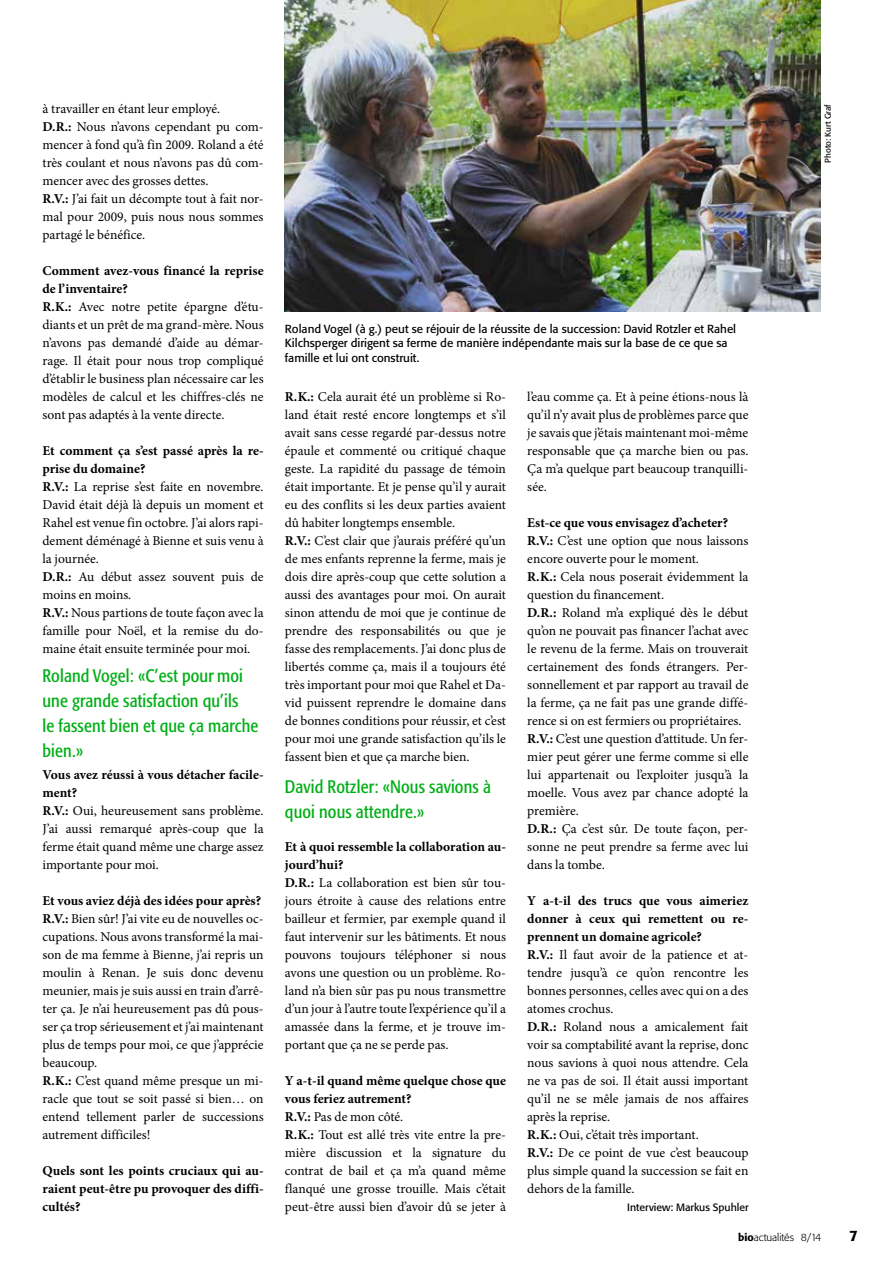
<style>
.page{position:relative;width:893px;height:1263px;background:#fff}
.page>*{position:absolute;margin:0;border:0;box-sizing:border-box;transform-origin:0 0}
.t1{font:condensed 18px/24.8px "Formata BQ";letter-spacing:.01em;color:#00af16}
.t2{font:500 15px "Formata BQ";color:#000}
.t3{font:13.5px/18px "Minion Pro";letter-spacing:-.005em;color:#000}
.t4{font:700 13.5px/18px "Minion Pro";color:#000;text-align:justify}
.t5{font:11.7px/14.5px "Formata BQ";color:#000}
.t6{font:10.5px "Formata BQ";color:#000}
.t7{font:300 10.5px "Formata BQ";color:#000}
.t8{font:8.25px "Formata BQ";color:#000}
.s1{font-weight:700}
.s2{font-weight:500}
</style>
<div class="page">
<img style="left:285px;top:0;width:536px;height:311px">
<p class="t3" style="left:43px;top:100px;width:223px">à travailler en étant leur employé.<br><span class="s1">D.R.:</span> Nous n’avons cependant pu com&shy;mencer à fond qu’à fin 2009. Roland a été très coulant et nous n’avons pas dû com&shy;mencer avec des grosses dettes.<br><span class="s1">R.V.:</span> J’ai fait un décompte tout à fait nor&shy;mal pour 2009, puis nous nous sommes partagé le bénéfice.</p>
<p class="t3" style="left:43px;top:262px;width:223px"><span class="s1">Comment avez-vous financé la reprise de l’inventaire?<br>R.K.:</span> Avec notre petite épargne d’étu&shy;diants et un prêt de ma grand-mère. Nous n’avons pas demandé d’aide au démar&shy;rage. Il était pour nous trop compliqué d’établir le business plan nécessaire car les modèles de calcul et les chiffres-clés ne sont pas adaptés à la vente directe.</p>
<p class="t3" style="left:43px;top:442px;width:223px"><span class="s1">Et comment ça s’est passé après la re&shy;prise du domaine?<br>R.V.:</span> La reprise s’est faite en novembre.<br>David était déjà là depuis un moment et<br>Rahel est venue fin octobre. J’ai alors rapi&shy;dement déménagé à Bienne et suis venu à la journée.<br><span class="s1">D.R.:</span> Au début assez souvent puis de moins en moins.<br><span class="s1">R.V.:</span> Nous partions de toute façon avec la famille pour Noël, et la remise du do&shy;maine était ensuite terminée pour moi.</p>
<h1 class="t1" style="left:43px;top:664px;width:217px">Roland Vogel: «C’est pour moi une grande satisfaction qu’ils<br>le fassent bien et que ça marche bien.»</h1>
<p class="t3" style="left:43px;top:766px;width:223px"><span class="s1">Vous avez réussi à vous détacher facile&shy;ment?<br>R.V.:</span> Oui, heureusement sans problème.<br>J’ai aussi remarqué après-coup que la ferme était quand même une charge assez importante pour moi.</p>
<p class="t3" style="left:43px;top:892px;width:223px"><span class="s1">Et vous aviez déjà des idées pour après?<br>R.V.:</span> Bien sûr! J’ai vite eu de nouvelles oc&shy;cupations. Nous avons transformé la mai&shy;son de ma femme à Bienne, j’ai repris un moulin à Renan. Je suis donc devenu meunier, mais je suis aussi en train d’arrê&shy;ter ça. Je n’ai heureusement pas dû pous&shy;ser ça trop sérieusement et j’ai maintenant plus de temps pour moi, ce que j’apprécie beaucoup.<br><span class="s1">R.K.:</span> C’est quand même presque un mi&shy;racle que tout se soit passé si bien… on entend tellement parler de successions autrement difficiles!</p>
<p class="t4" style="left:43px;top:1162px;width:223px">Quels sont les points cruciaux qui au&shy;raient peut-être pu provoquer des diffi&shy;cultés?</p>
<p class="t5" style="left:285px;top:321px;width:453px">Roland Vogel (à g.) peut se réjouir de la réussite de la succession: David Rotzler et Rahel<br>Kilchsperger dirigent sa ferme de manière indépendante mais sur la base de ce que sa famille et lui ont construit.</p>
<p class="t3" style="left:285px;top:388px;width:223px"><span class="s1">R.K.:</span> Cela aurait été un problème si Ro&shy;land était resté encore longtemps et s’il avait sans cesse regardé par-dessus notre épaule et commenté ou critiqué chaque geste. La rapidité du passage de témoin était importante. Et je pense qu’il y aurait eu des conflits si les deux parties avaient dû habiter longtemps ensemble.<br><span class="s1">R.V.:</span> C’est clair que j’aurais préféré qu’un de mes enfants reprenne la ferme, mais je dois dire après-coup que cette solution a aussi des avantages pour moi. On aurait sinon attendu de moi que je continue de prendre des responsabilités ou que je fasse des remplacements. J’ai donc plus de libertés comme ça, mais il a toujours été très important pour moi que Rahel et Da&shy;vid puissent reprendre le domaine dans de bonnes conditions pour réussir, et c’est pour moi une grande satisfaction qu’ils le fassent bien et que ça marche bien.</p>
<h1 class="t1" style="left:285px;top:775px;width:207px">David Rotzler: «Nous savions à quoi nous attendre.»</h1>
<p class="t3" style="left:285px;top:838px;width:223px"><span class="s1">Et à quoi ressemble la collaboration au&shy;jourd’hui?<br>D.R.:</span> La collaboration est bien sûr tou&shy;jours étroite à cause des relations entre bailleur et fermier, par exemple quand il faut intervenir sur les bâtiments. Et nous pouvons toujours téléphoner si nous avons une question ou un problème. Ro&shy;land n’a bien sûr pas pu nous transmettre d’un jour à l’autre toute l’expérience qu’il a amassée dans la ferme, et je trouve im&shy;portant que ça ne se perde pas.</p>
<p class="t3" style="left:285px;top:1072px;width:223px"><span class="s1">Y a-t-il quand même quelque chose que vous feriez autrement?<br>R.V.:</span> Pas de mon côté.<br><span class="s1">R.K.:</span> Tout est allé très vite entre la pre&shy;mière discussion et la signature du contrat de bail et ça m’a quand même flanqué une grosse trouille. Mais c’était peut-être aussi bien d’avoir dû se jeter à</p>
<p class="t3" style="left:527px;top:388px;width:223px;text-align:justify">l’eau comme ça. Et à peine étions-nous là qu’il n’y avait plus de problèmes parce que je savais que j’étais maintenant moi-même responsable que ça marche bien ou pas.<br>Ça m’a quelque part beaucoup tranquilli&shy;sée.</p>
<p class="t3" style="left:527px;top:514px;width:223px"><span class="s1">Est-ce que vous envisagez d’acheter?<br>R.V.:</span> C’est une option que nous laissons encore ouverte pour le moment.<br><span class="s1">R.K.:</span> Cela nous poserait évidemment la question du financement.<br><span class="s1">D.R.:</span> Roland m’a expliqué dès le début qu’on ne pouvait pas financer l’achat avec le revenu de la ferme. Mais on trouverait certainement des fonds étrangers. Per&shy;sonnellement et par rapport au travail de la ferme, ça ne fait pas une grande diffé&shy;rence si on est fermiers ou propriétaires.<br><span class="s1">R.V.:</span> C’est une question d’attitude. Un fer&shy;mier peut gérer une ferme comme si elle lui appartenait ou l’exploiter jusqu’à la moelle. Vous avez par chance adopté la première.<br><span class="s1">D.R.:</span> Ça c’est sûr. De toute façon, per&shy;sonne ne peut prendre sa ferme avec lui dans la tombe.</p>
<p class="t3" style="left:527px;top:892px;width:223px"><span class="s1">Y a-t-il des trucs que vous aimeriez donner à ceux qui remettent ou re&shy;prennent un domaine agricole?<br>R.V.:</span> Il faut avoir de la patience et at&shy;tendre jusqu’à ce qu’on rencontre les bonnes personnes, celles avec qui on a des atomes crochus.<br><span class="s1">D.R.:</span> Roland nous a amicalement fait voir sa comptabilité avant la reprise, donc nous savions à quoi nous attendre. Cela ne va pas de soi. Il était aussi important qu’il ne se mêle jamais de nos affaires après la reprise.<br><span class="s1">R.K.:</span> Oui, c’était très important.<br><span class="s1">R.V.:</span> De ce point de vue c’est beaucoup plus simple quand la succession se fait en dehors de la famille.</p>
<p class="t6" style="left:627px;top:1201px;width:123px">Interview: Markus Spuhler</p>
<p class="t8" style="left:823px;top:163px;width:60px;rotate:-90deg">Photo: Kurt Graf</p>
<p class="t7" style="left:738px;top:1231px;width:85px"><span class="s2">bio</span>actualités 8/14</p>
<p class="t2" style="left:849px;top:1226px;width:10px">7</p>
</div>
